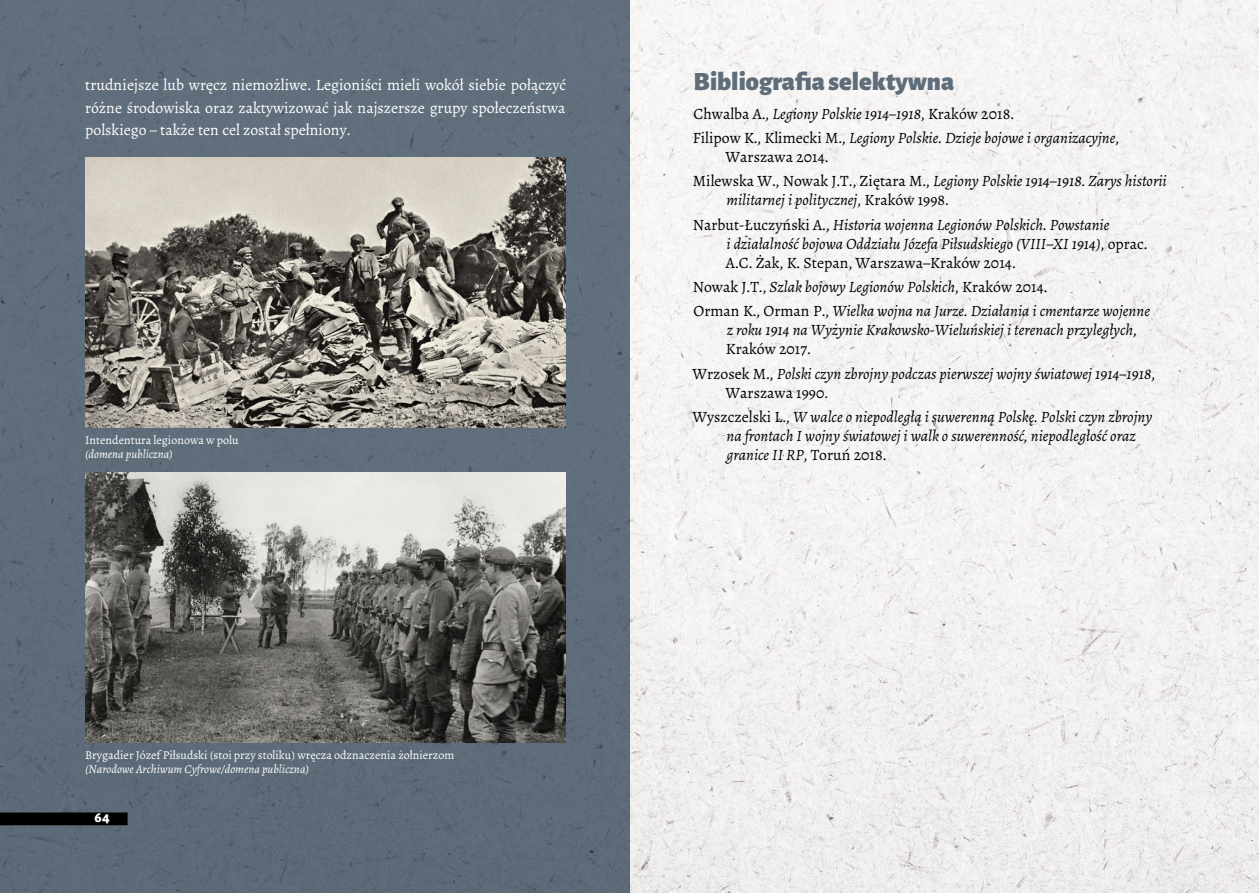
<style>
.page{position:relative;width:1259px;height:893px;background:#fff}
.page>*{position:absolute;margin:0;border:0;box-sizing:border-box;transform-origin:0 0}
.Tytuł__3{font:900 26.25px "Alegreya Sans";color:#5e6d79}
.Bibliografia{font:italic 15.75px/18.9px "Alegreya";color:#000}
.Akapit{font:15.75px/22.5px "Alegreya";color:#fff;text-align:justify}
.t1{font:800 15px "Alegreya Sans";color:#fff}
.Podpisy{font:12px/14.4px "Alegreya";color:#fff}
.s1{font-style:italic}
.s2{font-style:normal}
</style>
<div class="page">
<img style="left:629px;top:0;width:630px;height:893px">
<div style="left:0;top:0;width:629px;height:893px;background:#5f6d7b"></div>
<img style="left:85px;top:158px;width:481px;height:270px">
<img style="left:85px;top:473px;width:481px;height:270px">
<div style="left:0;top:812px;width:128px;height:13px;background:#000"></div>
<p class="Akapit" style="left:85px;top:74px;width:482px">trudniejsze lub wręcz niemożliwe. Legioniści mieli wokół siebie połączyć różne środowiska oraz zaktywizować jak najszersze grupy społeczeństwa polskiego – także ten cel został spełniony.</p>
<p class="Podpisy" style="left:85px;top:433px;width:155px">Intendentura legionowa w polu <span class="s1">(domena publiczna)</span></p>
<p class="Podpisy" style="left:85px;top:748px;width:371px">Brygadier Józef Piłsudski (stoi przy stoliku) wręcza odznaczenia żołnierzom <span class="s1">(Narodowe Archiwum Cyfrowe/domena publiczna)</span></p>
<p class="t1" style="left:94px;top:806px;width:17px">64</p>
<p class="Tytuł__3" style="left:693px;top:61px;width:262px">Bibliografia selektywna</p>
<p class="Bibliografia" style="left:693px;top:104px;width:322px"><span class="s2">Chwalba A.,</span> Legiony Polskie 1914–1918<span class="s2">, Kraków 2018.</span></p>
<p class="Bibliografia" style="left:725px;top:129px;width:395px;text-indent:-33px"><span class="s2">Filipow K., Klimecki M.,</span> Legiony Polskie. Dzieje bojowe i organizacyjne<span class="s2">,<br>Warszawa 2014.</span></p>
<p class="Bibliografia" style="left:726px;top:172px;width:442px;text-indent:-34px"><span class="s2">Milewska W., Nowak J.T., Ziętara M.,</span> Legiony Polskie 1914–1918. Zarys historii militarnej i politycznej<span class="s2">, Kraków 1998.</span></p>
<p class="Bibliografia" style="left:726px;top:215px;width:423px;text-indent:-33px"><span class="s2">Narbut-Łuczyński A.,</span> Historia wojenna Legionów Polskich. Powstanie<br>i działalność bojowa Oddziału Józefa Piłsudskiego (VIII–XI 1914)<span class="s2">, oprac.<br>A.C. Żak, K. Stepan, Warszawa–Kraków 2014.</span></p>
<p class="Bibliografia" style="left:693px;top:277px;width:356px"><span class="s2">Nowak J.T.,</span> Szlak bojowy Legionów Polskich<span class="s2">, Kraków 2014.</span></p>
<p class="Bibliografia" style="left:726px;top:302px;width:426px;text-indent:-32px"><span class="s2">Orman K., Orman P.,</span> Wielka wojna na Jurze. Działania i cmentarze wojenne z roku 1914 na Wyżynie Krakowsko-Wieluńskiej i terenach przyległych<span class="s2">,<br>Kraków 2017.</span></p>
<p class="Bibliografia" style="left:725px;top:364px;width:431px;text-indent:-33px"><span class="s2">Wrzosek M.,</span> Polski czyn zbrojny podczas pierwszej wojny światowej 1914–1918<span class="s2">,<br>Warszawa 1990.</span></p>
<p class="Bibliografia" style="left:726px;top:407px;width:427px;text-indent:-34px"><span class="s2">Wyszczelski L.,</span> W walce o niepodległą i suwerenną Polskę. Polski czyn zbrojny na frontach I wojny światowej i walk o suwerenność, niepodległość oraz granice II RP<span class="s2">, Toruń 2018.</span></p>
</div>
